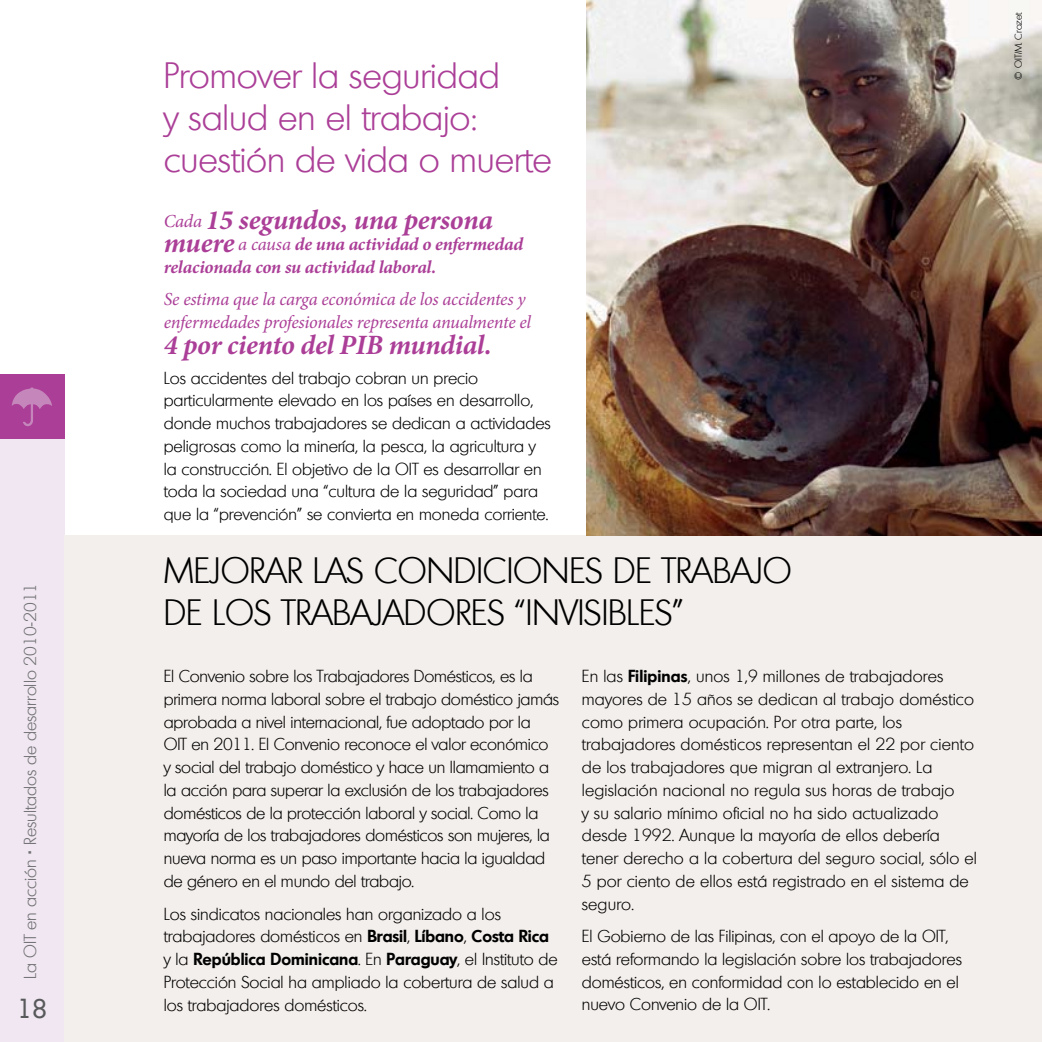
<style>
.page{position:relative;width:1042px;height:1042px;background:#fff}
.page>*{position:absolute;margin:0;border:0;box-sizing:border-box;transform-origin:0 0}
.t1{font:300 35px/42px "Montreal";color:#000}
.t2{font:300 35px/42px "Montreal";color:#ab3e97}
.t3{font:italic 700 28px "Minion Pro";letter-spacing:-.01em;color:#ab3e97}
.t4{font:26.25px "Montreal";color:#58595b}
.t5{font:italic 18.38px/22.8px "Minion Pro";letter-spacing:-.015em;color:#ab3e97}
.t6{font:italic 700 18.38px/22.8px "Minion Pro";letter-spacing:-.015em;color:#ab3e97}
.t7{font:300 16.62px/22.8px "Montreal";color:#000}
.t8{font:300 16.62px "Montreal";color:#6d6e71}
.t9{font:300 9.62px "Montreal";color:#000}
.s1{font-weight:400;font-size:18.38px}
.s2{font-size:28px}
.s3{font-weight:400}
.s4{font-weight:600}
</style>
<div class="page">
<div style="left:0;top:439px;width:64px;height:603px;background:#f1e7f2"></div>
<div style="left:0;top:375px;width:64px;height:64px;background:#ab3e97"></div>
<svg style="left:12px;top:387px;width:40px;height:39px"></svg>
<div style="left:64px;top:536px;width:978px;height:506px;background:#f3efec"></div>
<img style="left:587px;top:0;width:455px;height:536px">
<p class="t8" style="left:20px;top:979px;width:397px;rotate:-90deg">La OIT en acción Resultados de desarrollo 2010-2011</p>
<h3 class="t4" style="left:17px;top:991px;width:32px">18</h3>
<h1 class="t2" style="left:164px;top:54px;width:390px">Promover la seguridad<br>y salud en el trabajo: cuestión de vida o muerte</h1>
<h2 class="t3" style="left:164px;top:200px;width:331px"><span class="s1">Cada</span> 15 segundos, una persona</h2>
<p class="t6" style="left:164px;top:232px;width:361px"><span class="s2">muere</span> <span class="s3">a causa</span> de una actividad o enfermedad relacionada con su actividad laboral.</p>
<p class="t5" style="left:164px;top:288px;width:369px">Se estima que la carga económica de los accidentes y enfermedades profesionales representa anualmente el</p>
<h2 class="t3" style="left:164px;top:326px;width:329px">4 por ciento del PIB mundial.</h2>
<p class="t7" style="left:164px;top:366px;width:389px">Los accidentes del trabajo cobran un precio particularmente elevado en los países en desarrollo, donde muchos trabajadores se dedican a actividades peligrosas como la minería, la pesca, la agricultura y la construcción. El objetivo de la OIT es desarrollar en toda la sociedad una “cultura de la seguridad” para que la “prevención” se convierta en moneda corriente.</p>
<h1 class="t1" style="left:164px;top:549px;width:629px">MEJORAR LAS CONDICIONES DE TRABAJO<br>DE LOS TRABAJADORES “INVISIBLES”</h1>
<p class="t7" style="left:164px;top:664px;width:397px">El Convenio sobre los Trabajadores Domésticos, es la primera norma laboral sobre el trabajo doméstico jamás aprobada a nivel internacional, fue adoptado por la<br>OIT en 2011. El Convenio reconoce el valor económico y social del trabajo doméstico y hace un llamamiento a la acción para superar la exclusión de los trabajadores domésticos de la protección laboral y social. Como la mayoría de los trabajadores domésticos son mujeres, la nueva norma es un paso importante hacia la igualdad de género en el mundo del trabajo.</p>
<p class="t7" style="left:164px;top:902px;width:395px">Los sindicatos nacionales han organizado a los trabajadores domésticos en <span class="s4">Brasil</span>, <span class="s4">Líbano</span>, <span class="s4">Costa Rica </span>y la <span class="s4">República Dominicana</span>. En <span class="s4">Paraguay</span>, el Instituto de Protección Social ha ampliado la cobertura de salud a los trabajadores domésticos.</p>
<p class="t7" style="left:582px;top:664px;width:397px">En las <span class="s4">Filipinas</span>, unos 1,9 millones de trabajadores mayores de 15 años se dedican al trabajo doméstico como primera ocupación. Por otra parte, los trabajadores domésticos representan el 22 por ciento de los trabajadores que migran al extranjero. La legislación nacional no regula sus horas de trabajo<br>y su salario mínimo oficial no ha sido actualizado desde 1992. Aunque la mayoría de ellos debería tener derecho a la cobertura del seguro social, sólo el 5 por ciento de ellos está registrado en el sistema de seguro.</p>
<p class="t7" style="left:582px;top:924px;width:381px">El Gobierno de las Filipinas, con el apoyo de la OIT, está reformando la legislación sobre los trabajadores domésticos, en conformidad con lo establecido en el nuevo Convenio de la OIT.</p>
<p class="t9" style="left:1012px;top:80px;width:69px;rotate:-90deg">© OIT/M. Crozet</p>
</div>
